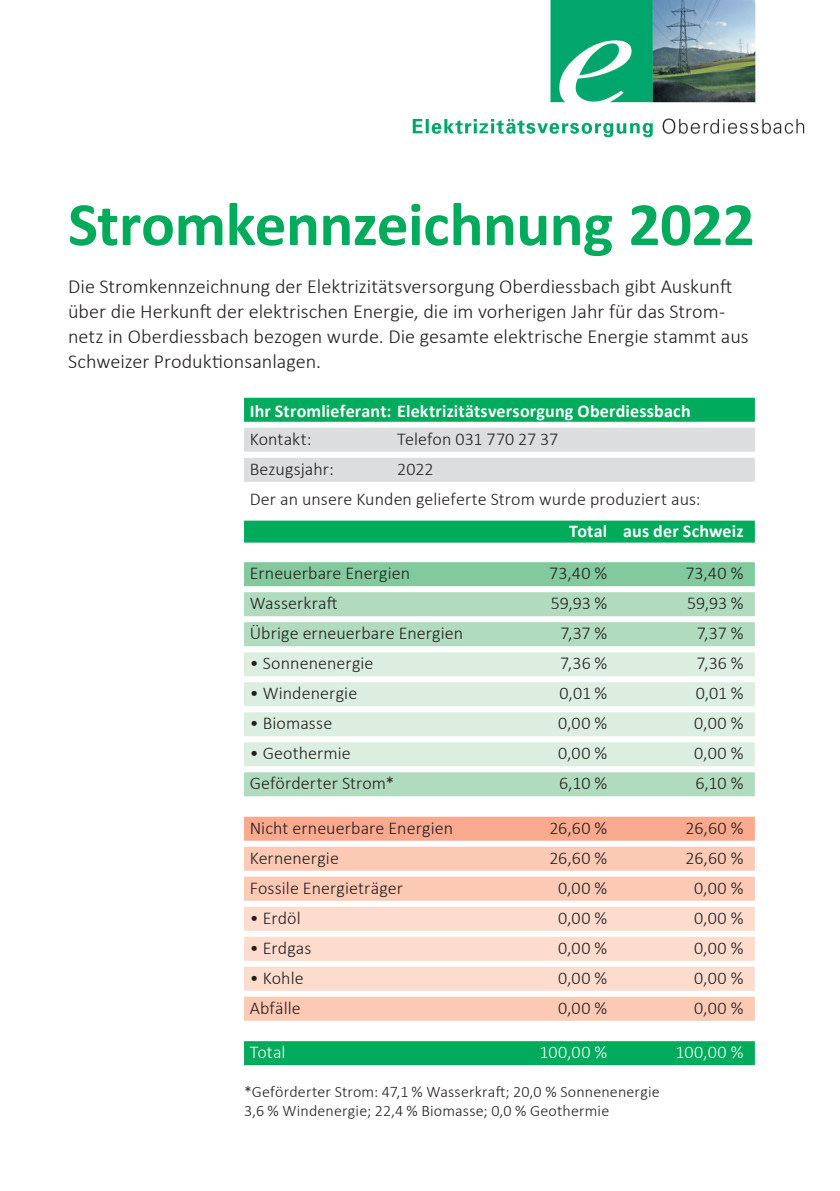
<style>
.page{position:relative;width:840px;height:1191px;background:#fff}
.page>*{position:absolute;margin:0;border:0;box-sizing:border-box;transform-origin:0 0}
.t1{font:700 62px "Calibri";letter-spacing:-.01em;color:#00ab5b}
.t2{font:300 20px/25px "Calibri";color:#231f20}
.t3{font:300 18px/30px "Calibri";letter-spacing:.005em;color:#231f20}
.t4{font:700 18px "Calibri";letter-spacing:.01em;color:#fff}
.t5{font:300 18px "Calibri";letter-spacing:.01em;color:#fff}
.t6{font:300 16px/19.2px "Calibri";letter-spacing:.01em;color:#231f20}
</style>
<div class="page">
<div style="left:244px;top:398px;width:510px;height:24px;background:#00ab5b"></div>
<div style="left:244px;top:428px;width:510px;height:24px;background:#dcdddf"></div>
<div style="left:244px;top:458px;width:510px;height:24px;background:#dcdddf"></div>
<div style="left:244px;top:520px;width:510px;height:22px;background:#00ab5b"></div>
<div style="left:244px;top:562px;width:510px;height:24px;background:#82ca9d"></div>
<div style="left:244px;top:592px;width:510px;height:24px;background:#b0dbbe"></div>
<div style="left:244px;top:622px;width:510px;height:24px;background:#b0dbbe"></div>
<div style="left:244px;top:652px;width:510px;height:24px;background:#dceee0"></div>
<div style="left:244px;top:682px;width:510px;height:24px;background:#dceee0"></div>
<div style="left:244px;top:712px;width:510px;height:24px;background:#dceee0"></div>
<div style="left:244px;top:742px;width:510px;height:24px;background:#dceee0"></div>
<div style="left:244px;top:772px;width:510px;height:24px;background:#b0dbbe"></div>
<div style="left:244px;top:816px;width:510px;height:24px;background:#f8a98e"></div>
<div style="left:244px;top:846px;width:510px;height:24px;background:#fcc9b4"></div>
<div style="left:244px;top:876px;width:510px;height:24px;background:#fcc9b4"></div>
<div style="left:244px;top:906px;width:510px;height:24px;background:#fddcce"></div>
<div style="left:244px;top:936px;width:510px;height:24px;background:#fddcce"></div>
<div style="left:244px;top:966px;width:510px;height:24px;background:#fddcce"></div>
<div style="left:244px;top:996px;width:510px;height:24px;background:#fcc9b4"></div>
<div style="left:244px;top:1041px;width:510px;height:24px;background:#00ab5b"></div>
<img style="left:412px;top:0;width:393px;height:138px">
<h1 class="t1" style="left:68px;top:181px;width:687px">Stromkennzeichnung 2022</h1>
<p class="t2" style="left:68px;top:274px;width:681px">Die Stromkennzeichnung der Elektrizitätsversorgung Oberdiessbach gibt Auskunft über die Herkunft der elektrischen Energie, die im vorherigen Jahr für das Strom&shy;netz in Oberdiessbach bezogen wurde. Die gesamte elektrische Energie stammt aus Schweizer Produktionsanlagen.</p>
<p class="t4" style="left:249px;top:398px;width:442px">Ihr Stromlieferant: Elektrizitätsversorgung Oberdiessbach</p>
<p class="t3" style="left:249px;top:423px;width:63px">Kontakt:</p>
<p class="t3" style="left:397px;top:423px;width:162px">Telefon 031 770 27 37</p>
<p class="t3" style="left:249px;top:453px;width:86px">Bezugsjahr:</p>
<p class="t3" style="left:249px;top:453px;width:452px;text-indent:147px">2022<br>Der an unsere Kunden gelieferte Strom wurde produziert aus:</p>
<p class="t4" style="left:569px;top:518px;width:175px">Total aus der Schweiz</p>
<p class="t3" style="left:249px;top:558px;width:162px">Erneuerbare Energien</p>
<p class="t3" style="left:549px;top:558px;width:60px">73,40 %</p>
<p class="t3" style="left:685px;top:558px;width:60px">73,40 %</p>
<p class="t3" style="left:249px;top:588px;width:89px">Wasserkraft</p>
<p class="t3" style="left:550px;top:588px;width:58px">59,93 %</p>
<p class="t3" style="left:686px;top:588px;width:58px">59,93 %</p>
<p class="t3" style="left:249px;top:618px;width:215px">Übrige erneuerbare Energien</p>
<p class="t3" style="left:560px;top:618px;width:48px">7,37 %</p>
<p class="t3" style="left:696px;top:618px;width:48px">7,37 %</p>
<p class="t3" style="left:249px;top:648px;width:125px">• Sonnenenergie</p>
<p class="t3" style="left:560px;top:648px;width:48px">7,36 %</p>
<p class="t3" style="left:696px;top:648px;width:48px">7,36 %</p>
<p class="t3" style="left:249px;top:678px;width:109px">• Windenergie</p>
<p class="t3" style="left:559px;top:678px;width:49px">0,01 %</p>
<p class="t3" style="left:695px;top:678px;width:49px">0,01 %</p>
<p class="t3" style="left:249px;top:708px;width:84px">• Biomasse</p>
<p class="t3" style="left:557px;top:708px;width:51px">0,00 %</p>
<p class="t3" style="left:694px;top:708px;width:51px">0,00 %</p>
<p class="t3" style="left:249px;top:738px;width:103px">• Geothermie</p>
<p class="t3" style="left:557px;top:738px;width:51px">0,00 %</p>
<p class="t3" style="left:694px;top:738px;width:51px">0,00 %</p>
<p class="t3" style="left:249px;top:768px;width:146px">Geförderter Strom*</p>
<p class="t3" style="left:559px;top:768px;width:50px">6,10 %</p>
<p class="t3" style="left:695px;top:768px;width:50px">6,10 %</p>
<p class="t3" style="left:249px;top:812px;width:205px">Nicht erneuerbare Energien</p>
<p class="t3" style="left:549px;top:812px;width:59px">26,60 %</p>
<p class="t3" style="left:685px;top:812px;width:59px">26,60 %</p>
<p class="t3" style="left:249px;top:842px;width:91px">Kernenergie</p>
<p class="t3" style="left:549px;top:842px;width:59px">26,60 %</p>
<p class="t3" style="left:685px;top:842px;width:59px">26,60 %</p>
<p class="t3" style="left:249px;top:872px;width:155px">Fossile Energieträger</p>
<p class="t3" style="left:557px;top:872px;width:51px">0,00 %</p>
<p class="t3" style="left:694px;top:872px;width:51px">0,00 %</p>
<p class="t3" style="left:249px;top:902px;width:53px">• Erdöl</p>
<p class="t3" style="left:557px;top:902px;width:51px">0,00 %</p>
<p class="t3" style="left:694px;top:902px;width:51px">0,00 %</p>
<p class="t3" style="left:249px;top:932px;width:63px">• Erdgas</p>
<p class="t3" style="left:557px;top:932px;width:51px">0,00 %</p>
<p class="t3" style="left:694px;top:932px;width:51px">0,00 %</p>
<p class="t3" style="left:249px;top:962px;width:55px">• Kohle</p>
<p class="t3" style="left:557px;top:962px;width:51px">0,00 %</p>
<p class="t3" style="left:694px;top:962px;width:51px">0,00 %</p>
<p class="t3" style="left:249px;top:992px;width:53px">Abfälle</p>
<p class="t3" style="left:557px;top:992px;width:51px">0,00 %</p>
<p class="t3" style="left:694px;top:992px;width:51px">0,00 %</p>
<p class="t5" style="left:249px;top:1041px;width:37px">Total</p>
<p class="t5" style="left:539px;top:1041px;width:69px">100,00 %</p>
<p class="t5" style="left:675px;top:1041px;width:69px">100,00 %</p>
<p class="t6" style="left:244px;top:1081px;width:417px">*Geförderter Strom: 47,1 % Wasserkraft; 20,0 % Sonnenenergie<br>3,6 % Windenergie; 22,4 % Biomasse; 0,0 % Geothermie</p>
</div>
